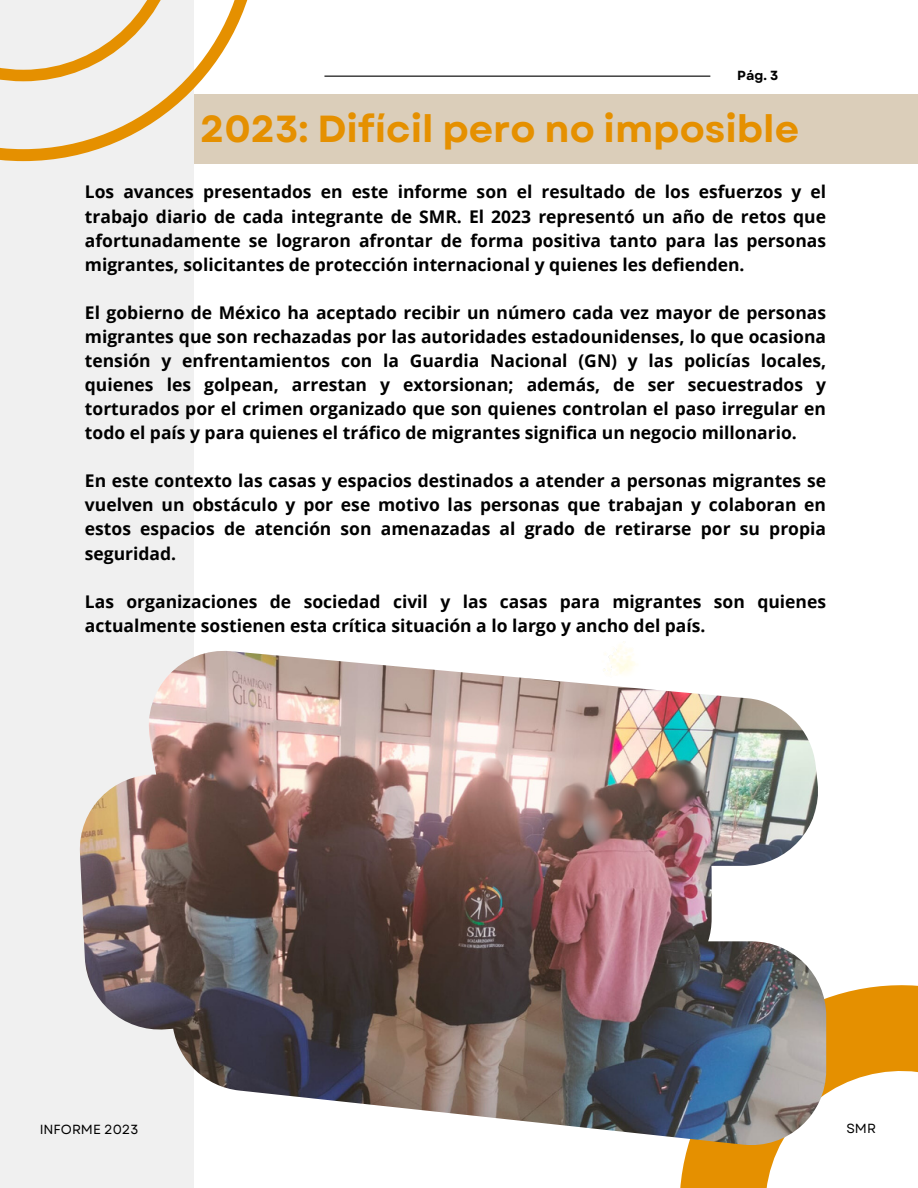
<style>
.page{position:relative;width:918px;height:1188px;background:#fff}
.page>*{position:absolute;margin:0;border:0;box-sizing:border-box;transform-origin:0 0}
.t1{font:700 37.65px "Garet";color:#e59000}
.t2{font:700 17.55px/24px "Open Sans";color:#000;text-align:justify}
.t3{font:13.2px "Garet";color:#000}
.t4{font:700 13.2px "Garet";color:#000}
</style>
<div class="page">
<div style="left:0;top:0;width:194px;height:1188px;background:#f0f0f0"></div>
<svg style="left:0;top:0;width:259px;height:161px"></svg>
<hr style="left:324px;top:76px;width:386px;height:1px;background:#000">
<svg style="left:680px;top:985px;width:238px;height:203px"></svg>
<img style="left:80px;top:651px;width:746px;height:494px">
<img style="left:602px;top:641px;width:39px;height:37px">
<div style="left:194px;top:95px;width:724px;height:69px;background:#dbceba"></div>
<p class="t4" style="left:737px;top:66px;width:43px">Pág. 3</p>
<p class="t1" style="left:200px;top:102px;width:600px">2023: Difícil pero no imposible</p>
<h2 class="t2" style="left:85px;top:180px;width:743px">Los avances presentados en este informe son el resultado de los esfuerzos y el trabajo diario de cada integrante de SMR. El 2023 representó un año de retos que afortunadamente se lograron afrontar de forma positiva tanto para las personas migrantes, solicitantes de protección internacional y quienes les defienden.</h2>
<h2 class="t2" style="left:85px;top:300px;width:743px">El gobierno de México ha aceptado recibir un número cada vez mayor de personas migrantes que son rechazadas por las autoridades estadounidenses, lo que ocasiona tensión y enfrentamientos con la Guardia Nacional (GN) y las policías locales, quienes les golpean, arrestan y extorsionan; además, de ser secuestrados y torturados por el crimen organizado que son quienes controlan el paso irregular en todo el país y para quienes el tráfico de migrantes significa un negocio millonario.</h2>
<h2 class="t2" style="left:85px;top:469px;width:743px">En este contexto las casas y espacios destinados a atender a personas migrantes se vuelven un obstáculo y por ese motivo las personas que trabajan y colaboran en estos espacios de atención son amenazadas al grado de retirarse por su propia seguridad.</h2>
<p class="t2" style="left:85px;top:589px;width:743px">Las organizaciones de sociedad civil y las casas para migrantes son quienes actualmente sostienen esta crítica situación a lo largo y ancho del país.</p>
<p class="t3" style="left:40px;top:1120px;width:100px">INFORME 2023</p>
<p class="t3" style="left:846px;top:1119px;width:31px">SMR</p>
</div>
